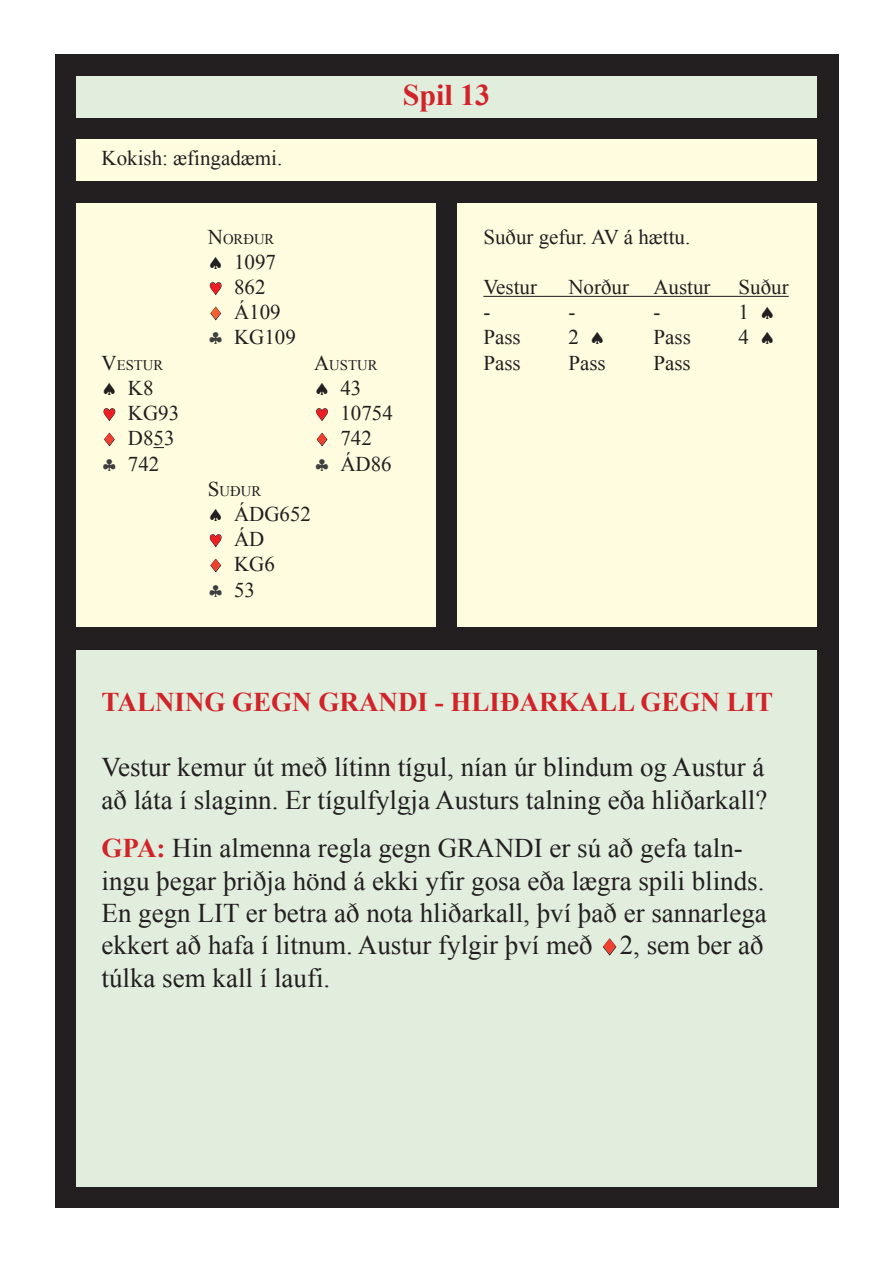
<style>
.page{position:relative;width:893px;height:1263px;background:#fff}
.page>*{position:absolute;margin:0;border:0;box-sizing:border-box;transform-origin:0 0}
.t1{font:700 30px "Times New Roman";color:#d1232a}
.t2{font:27px/32.4px "Times New Roman";color:#231f20}
.t3{font:700 27px "Times New Roman";color:#d1232a}
.t4{font:21px/25.2px "Times New Roman";color:#231f20}
.t5{font:14.7px "Times New Roman";color:#231f20}
.s1{font-size:21px}
.s2{color:#ee1d23}
.s3{color:#f16130}
.s4{color:#3f3f40}
.s5{color:#ef3f2f}
.s6{font-weight:700;color:#d1232a}
</style>
<div class="page">
<div style="left:55px;top:55px;width:783px;height:1153px;background:#231f20"></div>
<div style="left:76px;top:204px;width:359px;height:423px;background:#fffce0"></div>
<svg style="left:209px;top:282px;width:13px;height:14px"></svg>
<svg style="left:210px;top:306px;width:11px;height:15px"></svg>
<svg style="left:103px;top:408px;width:13px;height:14px"></svg>
<svg style="left:316px;top:408px;width:12px;height:13px"></svg>
<svg style="left:104px;top:432px;width:11px;height:15px"></svg>
<svg style="left:316px;top:432px;width:12px;height:15px"></svg>
<svg style="left:209px;top:534px;width:13px;height:14px"></svg>
<svg style="left:210px;top:558px;width:11px;height:15px"></svg>
<div style="left:458px;top:204px;width:359px;height:423px;background:#fffce0"></div>
<hr style="left:483px;top:296px;width:306px;height:1px;background:#231f20">
<div style="left:76px;top:76px;width:741px;height:41px;background:#e1eedd"></div>
<div style="left:76px;top:140px;width:741px;height:41px;background:#fffce0"></div>
<div style="left:76px;top:650px;width:741px;height:537px;background:#e1eedd"></div>
<svg style="left:603px;top:938px;width:14px;height:18px"></svg>
<p class="t4" style="left:102px;top:145px;width:182px">Kokish: æfingadæmi.</p>
<p class="t1" style="left:403px;top:74px;width:89px">Spil 13</p>
<p class="t5" style="left:208px;top:229px;width:68px"><span class="s1">N</span>ORÐUR</p>
<p class="t4" style="left:208px;top:249px;width:90px">♠ 1097 <span class="s2">♥</span> 862<br><span class="s3">♦</span> Á109 <span class="s4">♣</span> KG109</p>
<p class="t5" style="left:102px;top:355px;width:63px"><span class="s1">V</span>ESTUR</p>
<p class="t5" style="left:314px;top:355px;width:65px"><span class="s1">A</span>USTUR</p>
<p class="t4" style="left:102px;top:375px;width:53px">♠ K8</p>
<p class="t4" style="left:314px;top:375px;width:49px">♠ 43</p>
<p class="t4" style="left:102px;top:400px;width:79px"><span class="s2">♥</span> KG93</p>
<p class="t4" style="left:314px;top:400px;width:80px"><span class="s2">♥</span> 10754</p>
<p class="t4" style="left:102px;top:425px;width:74px"><span class="s5">♦</span> D853</p>
<p class="t4" style="left:314px;top:425px;width:59px"><span class="s5">♦</span> 742</p>
<p class="t4" style="left:102px;top:450px;width:59px"><span class="s4">♣</span> 742</p>
<p class="t4" style="left:314px;top:450px;width:79px"><span class="s4">♣</span> ÁD86</p>
<p class="t5" style="left:208px;top:481px;width:55px"><span class="s1">S</span>UÐUR</p>
<p class="t4" style="left:208px;top:501px;width:105px">♠ ÁDG652 <span class="s2">♥</span> ÁD<br><span class="s5">♦</span> KG6<br><span class="s4">♣</span> 53</p>
<p class="t4" style="left:483px;top:224px;width:208px">Suður gefur. AV á hættu.</p>
<p class="t4" style="left:483px;top:274px;width:55px">Vestur</p>
<p class="t4" style="left:568px;top:274px;width:144px">Norður Austur</p>
<p class="t4" style="left:738px;top:274px;width:52px">Suður</p>
<p class="t4" style="left:483px;top:299px;width:8px">-</p>
<p class="t4" style="left:568px;top:299px;width:8px">-</p>
<p class="t4" style="left:653px;top:299px;width:8px">-</p>
<p class="t4" style="left:738px;top:299px;width:38px">1 ♠</p>
<p class="t4" style="left:483px;top:324px;width:39px">Pass</p>
<p class="t4" style="left:568px;top:324px;width:38px">2 ♠</p>
<p class="t4" style="left:653px;top:324px;width:39px">Pass</p>
<p class="t4" style="left:738px;top:324px;width:38px">4 ♠</p>
<p class="t4" style="left:483px;top:350px;width:39px">Pass</p>
<p class="t4" style="left:568px;top:350px;width:39px">Pass</p>
<p class="t4" style="left:653px;top:350px;width:39px">Pass</p>
<p class="t3" style="left:102px;top:684px;width:673px">TALNING GEGN GRANDI - HLIÐARKALL GEGN LIT</p>
<p class="t2" style="left:102px;top:750px;width:667px">Vestur kemur út með lítinn tígul, nían úr blindum og Austur á að láta í slaginn. Er tígulfylgja Austurs talning eða hliðarkall?</p>
<p class="t2" style="left:102px;top:831px;width:667px"><span class="s6">GPA:</span> Hin almenna regla gegn GRANDI er sú að gefa taln&shy;ingu þegar þriðja hönd á ekki yfir gosa eða lægra spili blinds.<br>En gegn LIT er betra að nota hliðarkall, því það er sannarlega ekkert að hafa í litnum. Austur fylgir því með <span class="s5">♦</span>2, sem ber að túlka sem kall í laufi.</p>
</div>
